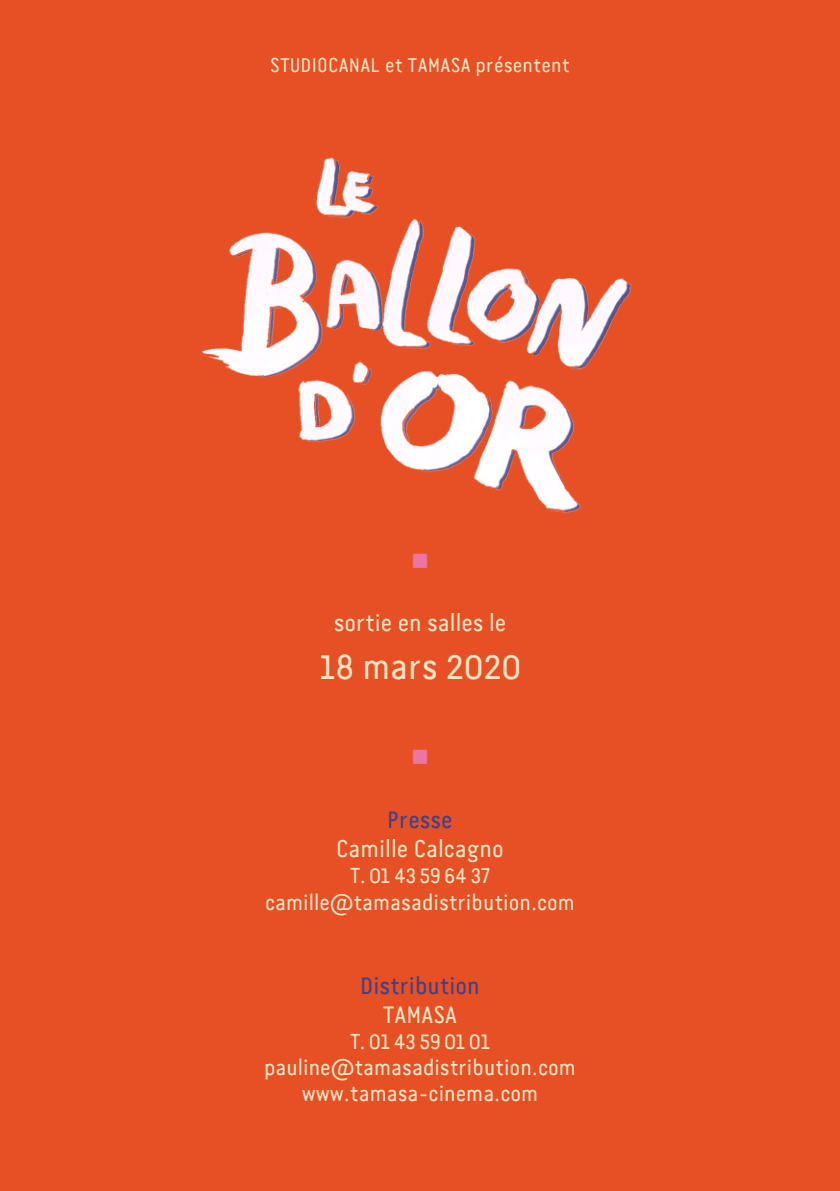
<style>
.page{position:relative;width:840px;height:1191px;background:#fff}
.page>*{position:absolute;margin:0;border:0;box-sizing:border-box;transform-origin:0 0}
.t1{font:36px "Van Condensed LF";color:#f9e6c4}
.t2{font:24px "Van Condensed LF";color:#f9e6c4}
.t3{font:24px "Van Condensed LF";color:#39428c}
.t4{font:22px "Van Condensed LF";color:#f9e6c4}
.t5{font:20px "Van Condensed LF";letter-spacing:.01em;color:#f9e6c4}
</style>
<div class="page">
<div style="left:0;top:0;width:839px;height:1191px;background:#e74f25"></div>
<img style="left:202px;top:157px;width:430px;height:356px">
<p class="t5" style="left:270px;top:53px;width:301px">STUDIOCANAL et TAMASA présentent</p>
<p class="t2" style="left:333px;top:608px;width:174px">sortie en salles le</p>
<p class="t1" style="left:318px;top:644px;width:204px">18 mars 2020</p>
<p class="t3" style="left:387px;top:805px;width:67px">Presse</p>
<p class="t2" style="left:336px;top:834px;width:169px">Camille Calcagno</p>
<p class="t4" style="left:349px;top:862px;width:142px">T. 01 43 59 64 37</p>
<p class="t4" style="left:265px;top:888px;width:311px">camille@tamasadistribution.com</p>
<p class="t3" style="left:360px;top:970px;width:121px">Distribution</p>
<p class="t2" style="left:382px;top:999px;width:76px">TAMASA</p>
<p class="t4" style="left:349px;top:1027px;width:142px">T. 01 43 59 01 01</p>
<p class="t4" style="left:264px;top:1054px;width:313px">pauline@tamasadistribution.com</p>
<p class="t4" style="left:301px;top:1080px;width:238px">www.tamasa-cinema.com</p>
</div>
